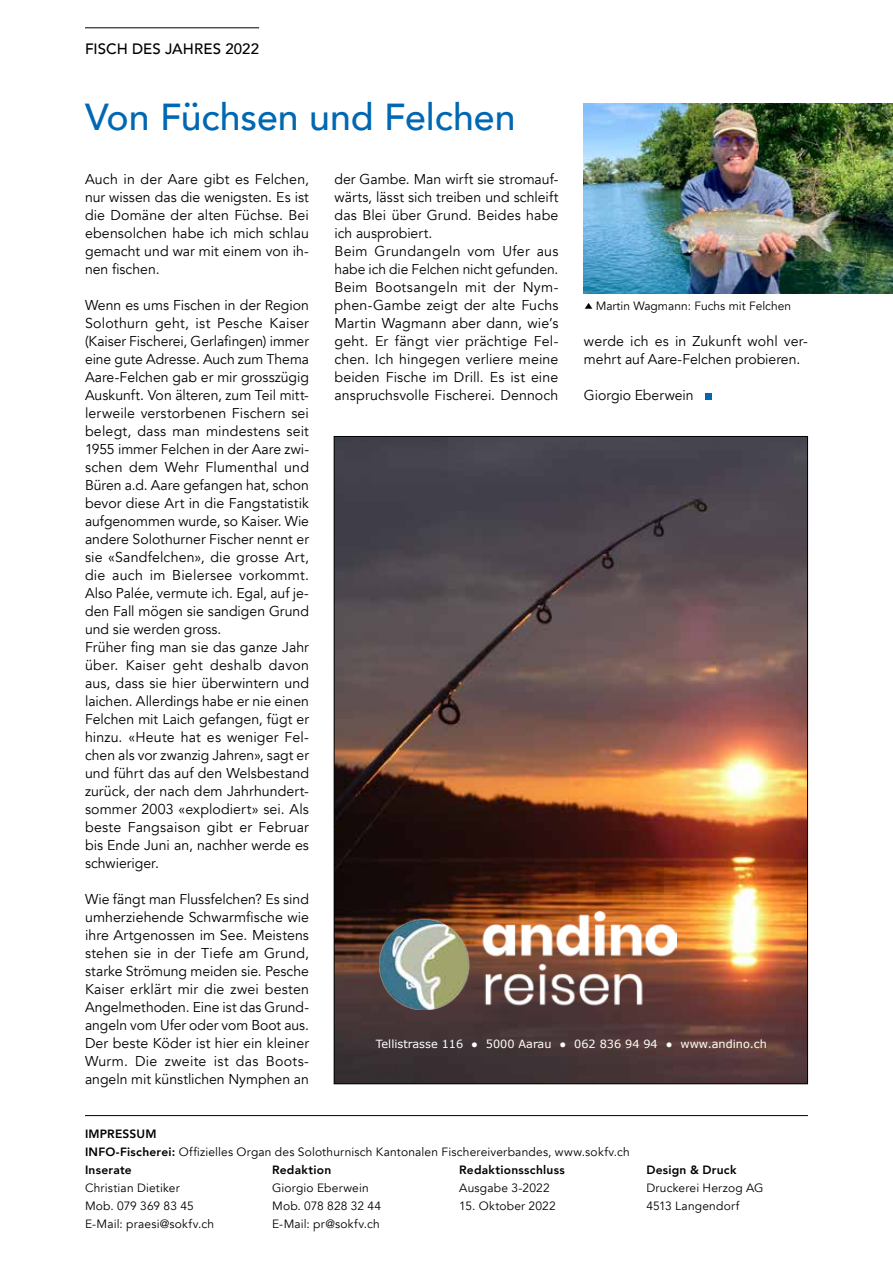
<style>
.page{position:relative;width:893px;height:1263px;background:#fff}
.page>*{position:absolute;margin:0;border:0;box-sizing:border-box;transform-origin:0 0}
.t1{font:500 37.5px "Avenir";color:#0068b3}
.t2{font:500 15px "Avenir";letter-spacing:.005em;color:#000}
.t3{font:14.25px/18px "Avenir";letter-spacing:.005em;color:#000}
.t4{font:12px/18px "Avenir";letter-spacing:.015em;color:#000}
.t5{font:800 12px "Avenir";letter-spacing:.02em;color:#000}
.t6{font:11.25px "Verdana";color:#fff}
.s1{font-weight:800}
</style>
<div class="page">
<hr style="left:85px;top:27px;width:174px;height:1px;background:#000">
<hr style="left:85px;top:1115px;width:723px;height:1px;background:#000">
<div style="left:705px;top:393px;width:6px;height:7px;background:#0068b3"></div>
<img style="left:584px;top:103px;width:309px;height:190px">
<svg style="left:585px;top:303px;width:7px;height:6px"></svg>
<img style="left:336px;top:438px;width:470px;height:644px">
<img style="left:379px;top:911px;width:298px;height:98px">
<p class="t2" style="left:85px;top:35px;width:176px">FISCH DES JAHRES 2022</p>
<h1 class="t1" style="left:85px;top:85px;width:432px">Von Füchsen und Felchen</h1>
<p class="t3" style="left:85px;top:170px;width:225px;text-align:justify">Auch in der Aare gibt es Felchen, nur wissen das die wenigsten. Es ist die Domäne der alten Füchse. Bei ebensolchen habe ich mich schlau gemacht und war mit einem von ih&shy;nen fischen.</p>
<p class="t3" style="left:85px;top:296px;width:225px">Wenn es ums Fischen in der Region Solothurn geht, ist Pesche Kaiser (Kaiser Fischerei, Gerlafingen) immer eine gute Adresse. Auch zum Thema Aare-Felchen gab er mir grosszügig Auskunft. Von älteren, zum Teil mitt&shy;lerweile verstorbenen Fischern sei belegt, dass man mindestens seit 1955 immer Felchen in der Aare zwi&shy;schen dem Wehr Flumenthal und Büren a.d. Aare gefangen hat, schon bevor diese Art in die Fangstatistik aufgenommen wurde, so Kaiser. Wie andere Solothurner Fischer nennt er sie «Sandfelchen», die grosse Art, die auch im Bielersee vorkommt.<br>Also Palée, vermute ich. Egal, auf je&shy;den Fall mögen sie sandigen Grund und sie werden gross.<br>Früher fing man sie das ganze Jahr über. Kaiser geht deshalb davon aus, dass sie hier überwintern und laichen. Allerdings habe er nie einen Felchen mit Laich gefangen, fügt er hinzu. «Heute hat es weniger Fel&shy;chen als vor zwanzig Jahren», sagt er und führt das auf den Welsbestand zurück, der nach dem Jahrhundert&shy;sommer 2003 «explodiert» sei. Als beste Fangsaison gibt er Februar bis Ende Juni an, nachher werde es schwieriger.</p>
<p class="t3" style="left:85px;top:890px;width:226px;text-align:justify">Wie fängt man Flussfelchen? Es sind umherziehende Schwarmfische wie ihre Artgenossen im See. Meistens stehen sie in der Tiefe am Grund, starke Strömung meiden sie. Pesche Kaiser erklärt mir die zwei besten Angelmethoden. Eine ist das Grund&shy;angeln vom Ufer oder vom Boot aus.<br>Der beste Köder ist hier ein kleiner Wurm. Die zweite ist das Boots&shy;angeln mit künstlichen Nymphen an</p>
<p class="t3" style="left:334px;top:170px;width:225px">der Gambe. Man wirft sie stromauf&shy;wärts, lässt sich treiben und schleift das Blei über Grund. Beides habe ich ausprobiert.<br>Beim Grundangeln vom Ufer aus habe ich die Felchen nicht gefunden.<br>Beim Bootsangeln mit der Nym&shy;phen-Gambe zeigt der alte Fuchs<br>Martin Wagmann aber dann, wie’s geht. Er fängt vier prächtige Fel&shy;chen. Ich hingegen verliere meine beiden Fische im Drill. Es ist eine anspruchsvolle Fischerei. Dennoch</p>
<p class="t4" style="left:596px;top:297px;width:197px">Martin Wagmann: Fuchs mit Felchen</p>
<p class="t3" style="left:584px;top:332px;width:225px">werde ich es in Zukunft wohl ver&shy;mehrt auf Aare-Felchen probieren.</p>
<p class="t3" style="left:584px;top:386px;width:111px">Giorgio Eberwein</p>
<p class="t6" style="left:376px;top:1037px;width:392px">Tellistrasse 116 ● 5000 Aarau ● 062 836 94 94 ● www.andino.ch</p>
<p class="t4" style="left:85px;top:1125px;width:546px"><span class="s1">IMPRESSUM<br>INFO-Fischerei:</span> Offizielles Organ des Solothurnisch Kantonalen Fischereiverbandes, www.sokfv.ch<br><span class="s1">Inserate</span></p>
<p class="t5" style="left:272px;top:1161px;width:61px">Redaktion</p>
<p class="t5" style="left:459px;top:1161px;width:107px">Redaktionsschluss</p>
<p class="t5" style="left:646px;top:1161px;width:92px">Design &amp; Druck</p>
<p class="t4" style="left:85px;top:1179px;width:96px">Christian Dietiker</p>
<p class="t4" style="left:272px;top:1179px;width:98px">Giorgio Eberwein</p>
<p class="t4" style="left:459px;top:1179px;width:92px">Ausgabe 3-2022</p>
<p class="t4" style="left:646px;top:1179px;width:119px">Druckerei Herzog AG</p>
<p class="t4" style="left:85px;top:1197px;width:110px">Mob. 079 369 83 45</p>
<p class="t4" style="left:272px;top:1197px;width:110px">Mob. 078 828 32 44</p>
<p class="t4" style="left:459px;top:1197px;width:98px">15. Oktober 2022</p>
<p class="t4" style="left:646px;top:1197px;width:94px">4513 Langendorf</p>
<p class="t4" style="left:85px;top:1215px;width:131px">E-Mail: praesi@sokfv.ch</p>
<p class="t4" style="left:272px;top:1215px;width:109px">E-Mail: pr@sokfv.ch</p>
</div>
